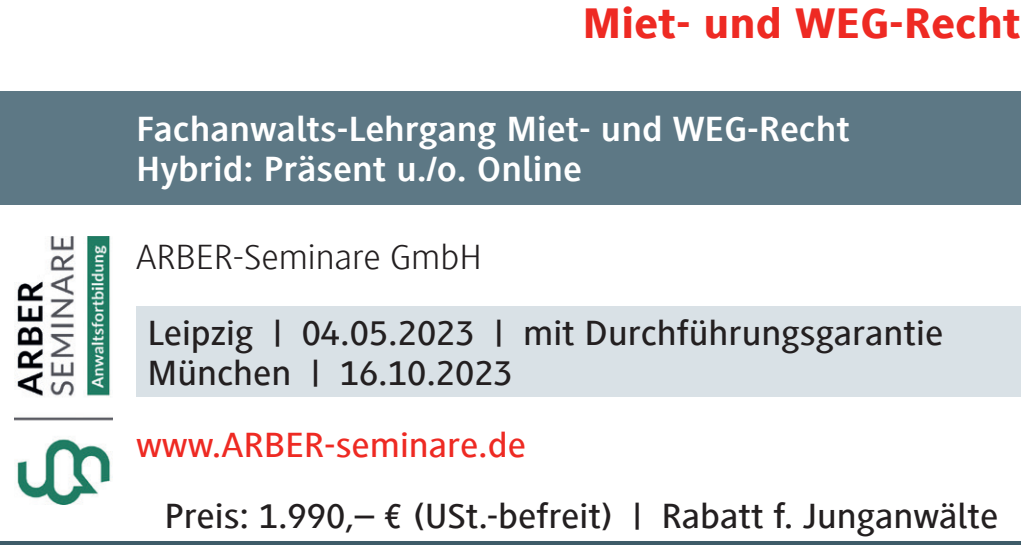
<style>
.page{position:relative;width:1021px;height:545px;background:#fff}
.page>*{position:absolute;margin:0;border:0;box-sizing:border-box;transform-origin:0 0}
.t1{font:800 44px "Generis Sans Com";color:#ee2a23;scale:1.08 1}
.t2{font:500 36px/40px "Generis Sans Com";color:#231f20;scale:1.08 1}
.t3{font:700 36px/40px "Generis Sans Com";color:#fff;scale:1.08 1}
.t4{font:500 36px "Generis Sans Com";color:#ee2a23;scale:1.08 1}
.t5{font:300 36px "Generis Sans Com";color:#231f20;scale:1.08 1}
</style>
<div class="page">
<div style="left:0;top:91px;width:1020px;height:113px;background:#5d7885"></div>
<div style="left:136px;top:306px;width:884px;height:91px;background:#d9e1e6"></div>
<hr style="left:0;top:541px;width:1020px;height:3px;background:#3e5b68">
<img style="left:14px;top:236px;width:98px;height:268px">
<p class="t1" style="left:582px;top:-1px;width:407px">Miet- und WEG-Recht</p>
<p class="t3" style="left:136px;top:109px;width:662px">Fachanwalts-Lehrgang Miet- und WEG-Recht<br>Hybrid: Präsent u./o. Online</p>
<p class="t5" style="left:136px;top:237px;width:321px">ARBER-Seminare GmbH</p>
<p class="t2" style="left:147px;top:313px;width:738px">Leipzig | 04.05.2023 | mit Durchführungsgarantie<br>München | 16.10.2023</p>
<p class="t4" style="left:136px;top:425px;width:362px">www.ARBER-seminare.de</p>
<p class="t2" style="left:164px;top:496px;width:773px">Preis: 1.990,– € (USt.-befreit) | Rabatt f. Junganwälte</p>
</div>
